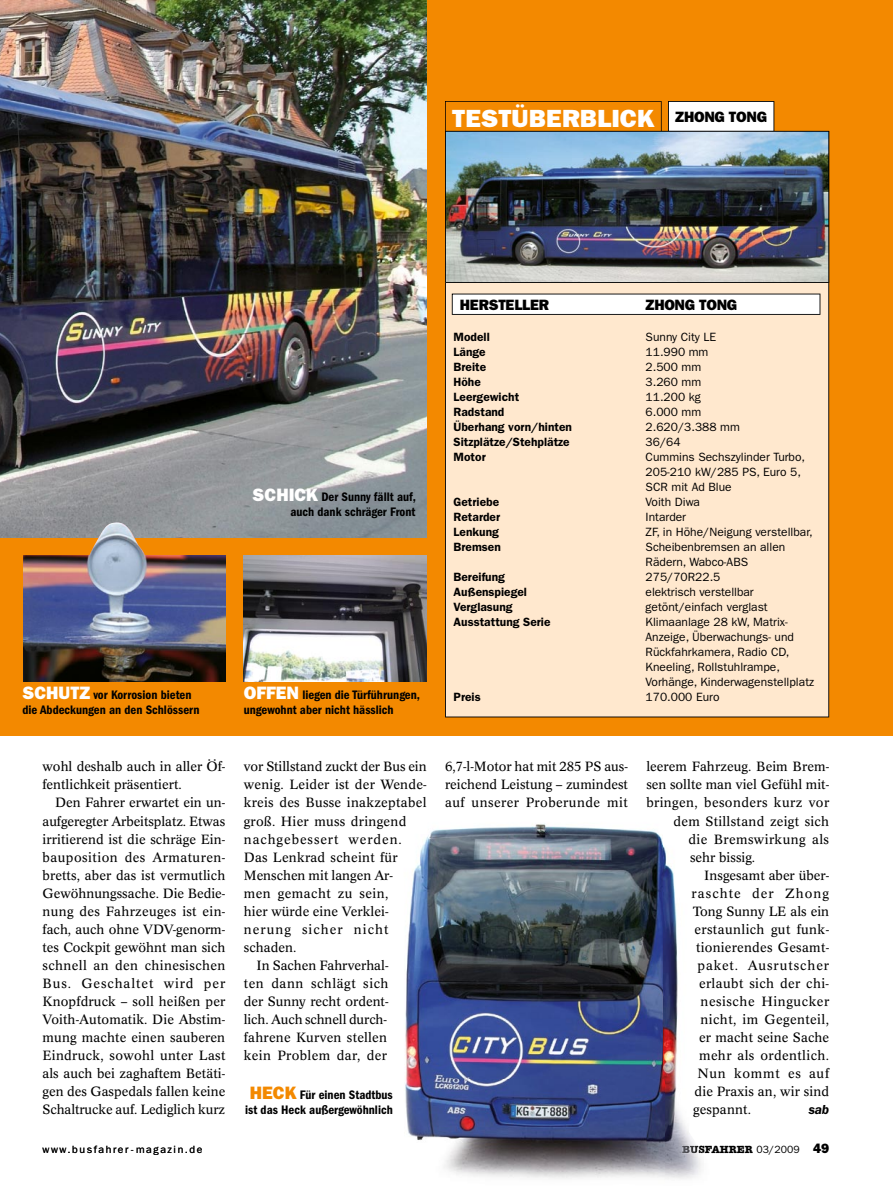
<style>
.page{position:relative;width:893px;height:1187px;background:#fff}
.page>*{position:absolute;margin:0;border:0;box-sizing:border-box;transform-origin:0 0}
.t1{font:24.9px "ITC Franklin Gothic Std Hvy";color:#fff;scale:1.05 1}
.t2{font:15px "ITC Franklin Gothic Std Hvy";letter-spacing:-.015em;color:#000}
.t3{font:italic 600 13.5px "ITC Franklin Gothic Std";color:#000}
.t4{font:13.2px/18px "Concorde BQ";letter-spacing:.015em;color:#000;text-align:justify}
.t5{font:13.2px "Concorde BQ";letter-spacing:.07em;color:#000}
.t6{font:13.2px "Concorde BQ";letter-spacing:.04em;color:#000}
.t7{font:13.2px "Concorde BQ";letter-spacing:.08em;color:#000}
.t8{font:13.2px "Concorde BQ";letter-spacing:-.005em;color:#000}
.t9{font:13.2px "Concorde BQ";letter-spacing:-.01em;color:#000}
.t10{font:13.2px "Concorde BQ";letter-spacing:.035em;color:#000}
.t11{font:13.2px "Concorde BQ";letter-spacing:.055em;color:#000}
.t12{font:12.75px/15px "ITC Franklin Gothic Std Dm Cd";color:#000}
.t13{font:12px/15px "ITC Franklin Gothic Std";color:#000}
.t14{font:600 12px "ITC Franklin Gothic Std";color:#000}
.t15{font:10.5px "ITC Franklin Gothic Std";letter-spacing:.15em;color:#000}
.t16{font:700 10.5px "American Typewriter Std";color:#000}
.s1{font-family:"ITC Franklin Gothic Std Hvy";font-size:18px;color:#fff}
.s2{font-family:"ITC Franklin Gothic Std Hvy";font-size:18px;color:#f38900}
.s3{font-family:"ITC Franklin Gothic Std";font-weight:400}
.s4{font-family:"ITC Franklin Gothic Std Hvy";font-weight:400;font-size:13.5px}
</style>
<div class="page">
<div style="left:0;top:0;width:893px;height:735px;background:#f38900"></div>
<img style="left:0;top:0;width:427px;height:537px">
<svg style="left:445px;top:101px;width:217px;height:30px"></svg>
<svg style="left:668px;top:101px;width:106px;height:30px;background:#f1f1f1"></svg>
<div style="left:445px;top:283px;width:384px;height:434px;background:#ffe8ce"></div>
<svg style="left:452px;top:293px;width:368px;height:22px;background:#e9e8e7"></svg>
<img style="left:445px;top:131px;width:384px;height:152px">
<img style="left:23px;top:555px;width:202px;height:126px">
<img style="left:244px;top:555px;width:183px;height:126px">
<img style="left:405px;top:823px;width:297px;height:356px">
<img style="left:682px;top:1145px;width:21px;height:8px">
<img style="left:87px;top:522px;width:60px;height:72px">
<h1 class="t1" style="left:452px;top:104px;width:301px">TESTÜBERBLICK <sup>ZHONG</sup> <sup>TONG</sup></h1>
<p class="t2" style="left:460px;top:296px;width:91px">HERSTELLER</p>
<p class="t2" style="left:646px;top:296px;width:93px">ZHONG TONG</p>
<p class="t14" style="left:454px;top:330px;width:38px">Modell</p>
<p class="t13" style="left:646px;top:329px;width:72px">sunny city LE</p>
<p class="t14" style="left:454px;top:345px;width:34px">Länge</p>
<p class="t13" style="left:646px;top:344px;width:64px">11.990 mm</p>
<p class="t14" style="left:454px;top:360px;width:34px">Breite</p>
<p class="t13" style="left:646px;top:359px;width:57px">2.500 mm</p>
<p class="t14" style="left:454px;top:375px;width:29px">Höhe</p>
<p class="t13" style="left:646px;top:374px;width:57px">3.260 mm</p>
<p class="t14" style="left:454px;top:390px;width:67px">Leergewicht</p>
<p class="t13" style="left:646px;top:389px;width:57px">11.200 kg</p>
<p class="t14" style="left:454px;top:405px;width:52px">Radstand</p>
<p class="t13" style="left:646px;top:404px;width:57px">6.000 mm</p>
<p class="t14" style="left:454px;top:420px;width:120px">Überhang vorn/hinten</p>
<p class="t13" style="left:646px;top:419px;width:96px">2.620/3.388 mm</p>
<p class="t14" style="left:454px;top:435px;width:118px">Sitzplätze/Stehplätze</p>
<p class="t13" style="left:646px;top:434px;width:37px">36/64</p>
<p class="t14" style="left:454px;top:450px;width:34px">Motor</p>
<p class="t13" style="left:646px;top:449px;width:161px">cummins sechszylinder turbo,<br>205-210 kW/285 Ps, Euro 5, scR mit Ad Blue</p>
<p class="t14" style="left:454px;top:495px;width:47px">Getriebe</p>
<p class="t13" style="left:646px;top:494px;width:56px">Voith Diwa</p>
<p class="t14" style="left:454px;top:510px;width:48px">Retarder</p>
<p class="t13" style="left:646px;top:509px;width:42px">intarder</p>
<p class="t14" style="left:454px;top:525px;width:47px">Lenkung</p>
<p class="t13" style="left:646px;top:524px;width:169px">ZF, in Höhe/neigung verstellbar,</p>
<p class="t14" style="left:454px;top:540px;width:49px">Bremsen</p>
<p class="t13" style="left:646px;top:539px;width:141px">scheibenbremsen an allen<br>Rädern, Wabco-ABs</p>
<p class="t14" style="left:454px;top:570px;width:53px">Bereifung</p>
<p class="t13" style="left:646px;top:569px;width:76px">275/70R22.5</p>
<p class="t14" style="left:454px;top:585px;width:75px">Außenspiegel</p>
<p class="t13" style="left:646px;top:584px;width:110px">elektrisch verstellbar</p>
<p class="t14" style="left:454px;top:600px;width:61px">Verglasung</p>
<p class="t13" style="left:646px;top:599px;width:124px">getönt/einfach verglast</p>
<p class="t14" style="left:454px;top:615px;width:98px">Ausstattung Serie</p>
<p class="t13" style="left:646px;top:614px;width:170px">Klimaanlage 28 kW, Matrix-<br>Anzeige, Überwachungs- und<br>Rückfahrkamera, Radio cD,<br>Kneeling, Rollstuhlrampe,<br>Vorhänge, Kinderwagenstellplatz</p>
<p class="t12" style="left:253px;top:489px;width:165px;text-align:right"><span class="s1">SCHICK</span> Der Sunny fällt auf, auch dank schräger Front</p>
<p class="t12" style="left:22px;top:687px;width:171px"><span class="s1">SCHUTZ</span> vor Korrosion bieten</p>
<p class="t14" style="left:454px;top:690px;width:29px">Preis</p>
<p class="t13" style="left:646px;top:689px;width:75px">170.000 Euro</p>
<p class="t12" style="left:22px;top:702px;width:178px">die Abdeckungen an den Schlössern</p>
<p class="t12" style="left:244px;top:687px;width:178px"><span class="s1">OFFEN</span> liegen die Türführungen, ungewohnt aber nicht hässlich</p>
<p class="t4" style="left:43px;top:758px;width:184px">wohl deshalb auch in aller Öf&shy;fentlichkeit präsentiert.</p>
<p class="t4" style="left:43px;top:794px;width:184px;text-indent:13px">Den Fahrer erwartet ein un&shy;aufgeregter Arbeitsplatz. Etwas irritierend ist die schräge Ein&shy;bauposition des Armaturen&shy;bretts, aber das ist vermutlich Gewöhnungssache. Die Bedie&shy;nung des Fahrzeuges ist ein&shy;fach, auch ohne VDV-genorm&shy;tes Cockpit gewöhnt man sich schnell an den chinesischen Bus. Geschaltet wird per Knopfdruck – soll heißen per Voith-Automatik. Die Abstim&shy;mung machte einen sauberen Eindruck, sowohl unter Last als auch bei zaghaftem Betäti&shy;gen des Gaspedals fallen keine Schaltrucke auf. Lediglich kurz</p>
<p class="t8" style="left:244px;top:759px;width:184px">vor Stillstand zuckt der Bus ein</p>
<p class="t4" style="left:244px;top:776px;width:184px">wenig. Leider ist der Wende-</p>
<p class="t4" style="left:244px;top:794px;width:184px">kreis des Busse inakzeptabel</p>
<p class="t4" style="left:244px;top:812px;width:164px">groß. Hier muss dringend</p>
<p class="t5" style="left:244px;top:831px;width:160px">nachgebessert werden.</p>
<p class="t4" style="left:244px;top:848px;width:155px">Das Lenkrad scheint für</p>
<p class="t4" style="left:244px;top:866px;width:151px">Menschen mit langen Ar-</p>
<p class="t10" style="left:244px;top:885px;width:146px">men gemacht zu sein,</p>
<p class="t4" style="left:244px;top:902px;width:146px">hier würde eine Verklei-</p>
<p class="t7" style="left:244px;top:921px;width:146px">nerung sicher nicht</p>
<p class="t4" style="left:244px;top:938px;width:54px">schaden.</p>
<p class="t4" style="left:257px;top:956px;width:133px">In Sachen Fahrverhal-</p>
<p class="t6" style="left:244px;top:975px;width:146px">ten dann schlägt sich</p>
<p class="t4" style="left:244px;top:992px;width:146px">der Sunny recht ordent-</p>
<p class="t9" style="left:244px;top:1011px;width:145px">lich. Auch schnell durch-</p>
<p class="t4" style="left:244px;top:1028px;width:145px">fahrene Kurven stellen</p>
<p class="t4" style="left:244px;top:1046px;width:145px">kein Problem dar, der</p>
<p class="t12" style="left:245px;top:1086px;width:149px;text-align:center"><span class="s2">HECK</span> Für einen Stadtbus ist das Heck außergewöhnlich</p>
<p class="t4" style="left:445px;top:758px;width:184px">6,7-l-Motor hat mit 285 PS aus&shy;reichend Leistung – zumindest auf unserer Proberunde mit</p>
<p class="t4" style="left:646px;top:758px;width:184px">leerem Fahrzeug. Beim Brem-</p>
<p class="t4" style="left:646px;top:776px;width:184px">sen sollte man viel Gefühl mit-</p>
<p class="t4" style="left:646px;top:794px;width:184px">bringen, besonders kurz vor</p>
<p class="t4" style="left:674px;top:812px;width:157px">dem Stillstand zeigt sich</p>
<p class="t4" style="left:688px;top:830px;width:142px">die Bremswirkung als</p>
<p class="t4" style="left:690px;top:848px;width:67px">sehr bissig.</p>
<p class="t4" style="left:704px;top:866px;width:126px">Insgesamt aber über-</p>
<p class="t7" style="left:692px;top:885px;width:139px">raschte der Zhong</p>
<p class="t4" style="left:693px;top:902px;width:138px">Tong Sunny LE als ein</p>
<p class="t4" style="left:694px;top:920px;width:136px">erstaunlich gut funk-</p>
<p class="t4" style="left:696px;top:938px;width:135px">tionierendes Gesamt-</p>
<p class="t5" style="left:698px;top:957px;width:133px">paket. Ausrutscher</p>
<p class="t4" style="left:699px;top:974px;width:132px">erlaubt sich der chi-</p>
<p class="t6" style="left:700px;top:993px;width:130px">nesische Hingucker</p>
<p class="t4" style="left:700px;top:1010px;width:130px">nicht, im Gegenteil,</p>
<p class="t4" style="left:699px;top:1028px;width:132px">er macht seine Sache</p>
<p class="t4" style="left:699px;top:1046px;width:132px">mehr als ordentlich.</p>
<p class="t11" style="left:698px;top:1065px;width:133px">Nun kommt es auf</p>
<p class="t4" style="left:694px;top:1082px;width:136px">die Praxis an, wir sind</p>
<p class="t4" style="left:693px;top:1100px;width:59px">gespannt.</p>
<p class="t3" style="left:809px;top:1101px;width:22px">sab</p>
<p class="t15" style="left:43px;top:1143px;width:161px">www.busfahrer-magazin.de</p>
<p class="t16" style="left:682px;top:1143px;width:149px">BUSFAHRER <span class="s3">03/2009</span> <span class="s4">49</span></p>
</div>
